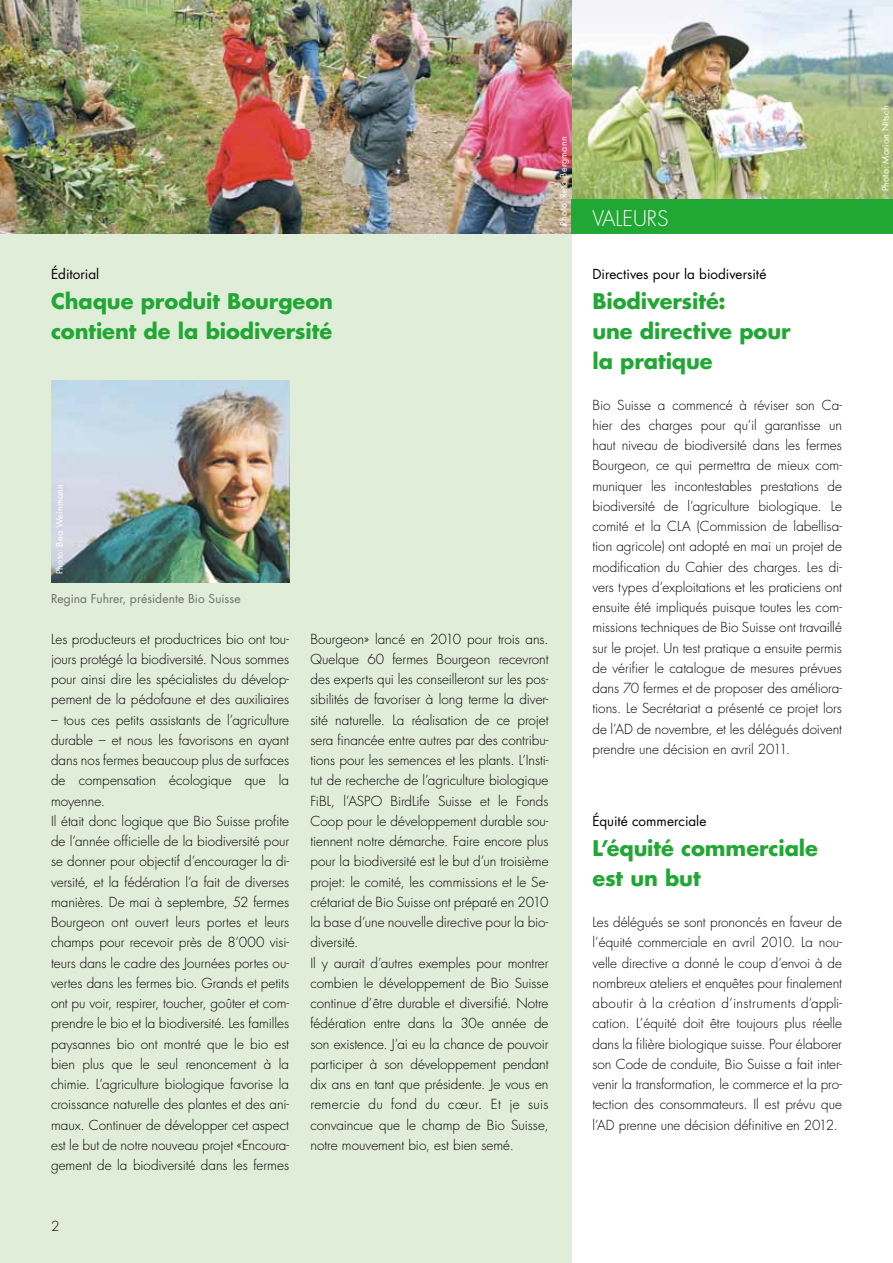
<style>
.page{position:relative;width:893px;height:1263px;background:#fff}
.page>*{position:absolute;margin:0;border:0;box-sizing:border-box;transform-origin:0 0}
.t1{font:700 21px/30px "Futura Std";letter-spacing:-.005em;color:#21a734}
.t2{font:300 21px "Futura Std";color:#fff}
.t3{font:300 13.5px/20.2px "Futura Std";color:#000;text-align:justify}
.t4{font:13.5px "Futura Std";color:#000}
.t5{font:12px "Futura Std";letter-spacing:.005em;color:#6e6e6e}
.t6{font:9px "Futura Std";letter-spacing:.02em;color:#fff}
</style>
<div class="page">
<div style="left:0;top:234px;width:571px;height:1029px;background:#e0edd8"></div>
<img style="left:571px;top:0;width:322px;height:200px">
<img style="left:0;top:0;width:571px;height:234px">
<img style="left:51px;top:380px;width:238px;height:203px">
<div style="left:571px;top:200px;width:322px;height:34px;background:#21a734"></div>
<p class="t4" style="left:51px;top:265px;width:50px">Éditorial</p>
<h1 class="t1" style="left:51px;top:286px;width:284px">Chaque produit Bourgeon contient de la biodiversité</h1>
<p class="t6" style="left:558px;top:225px;width:90px;rotate:-90deg">Photo: Reto Bergmann</p>
<p class="t6" style="left:54px;top:574px;width:92px;rotate:-90deg">Photo: Bea Weinmann</p>
<p class="t5" style="left:51px;top:591px;width:191px">Regina Fuhrer, présidente Bio Suisse</p>
<p class="t3" style="left:51px;top:629px;width:240px">Les producteurs et productrices bio ont tou&shy;jours protégé la biodiversité. Nous sommes pour ainsi dire les spécialistes du dévelop&shy;pement de la pédofaune et des auxiliaires</p>
<p class="t3" style="left:51px;top:710px;width:240px;text-align:left">– tous ces petits assistants de l’agriculture durable – et nous les favorisons en ayant dans nos fermes beaucoup plus de surfaces de compensation écologique que la moyenne.<br>Il était donc logique que Bio Suisse profite de l’année officielle de la biodiversité pour se donner pour objectif d’encourager la di&shy;versité, et la fédération l’a fait de diverses manières. De mai à septembre, 52 fermes Bourgeon ont ouvert leurs portes et leurs champs pour recevoir près de 8’000 visi&shy;teurs dans le cadre des Journées portes ou&shy;vertes dans les fermes bio. Grands et petits ont pu voir, respirer, toucher, goûter et com&shy;prendre le bio et la biodiversité. Les familles paysannes bio ont montré que le bio est bien plus que le seul renoncement à la chimie. L’agriculture biologique favorise la croissance naturelle des plantes et des ani&shy;maux. Continuer de développer cet aspect est le but de notre nouveau projet «Encoura&shy;gement de la biodiversité dans les fermes</p>
<p class="t3" style="left:51px;top:1216px;width:10px">2</p>
<p class="t3" style="left:310px;top:629px;width:240px;text-align:left">Bourgeon» lancé en 2010 pour trois ans.<br>Quelque 60 fermes Bourgeon recevront des experts qui les conseilleront sur les pos&shy;sibilités de favoriser à long terme la diver&shy;sité naturelle. La réalisation de ce projet sera financée entre autres par des contribu&shy;tions pour les semences et les plants. L’Insti&shy;tut de recherche de l’agriculture biologique FiBL, l’ASPO BirdLife Suisse et le Fonds Coop pour le développement durable sou&shy;tiennent notre démarche. Faire encore plus pour la biodiversité est le but d’un troisième projet: le comité, les commissions et le Se&shy;crétariat de Bio Suisse ont préparé en 2010 la base d’une nouvelle directive pour la bio&shy;diversité.<br>Il y aurait d’autres exemples pour montrer combien le développement de Bio Suisse continue d’être durable et diversifié. Notre fédération entre dans la 30e année de son existence. J’ai eu la chance de pouvoir participer à son développement pendant dix ans en tant que présidente. Je vous en remercie du fond du cœur. Et je suis convaincue que le champ de Bio Suisse, notre mouvement bio, est bien semé.</p>
<h1 class="t2" style="left:592px;top:205px;width:78px">VALEURS</h1>
<p class="t4" style="left:592px;top:265px;width:175px">Directives pour la biodiversité</p>
<h1 class="t1" style="left:592px;top:286px;width:200px">Biodiversité:<br>une directive pour la pratique</h1>
<p class="t3" style="left:592px;top:395px;width:251px">Bio Suisse a commencé à réviser son Ca&shy;hier des charges pour qu’il garantisse un haut niveau de biodiversité dans les fermes Bourgeon, ce qui permettra de mieux com&shy;muniquer les incontestables prestations de biodiversité de l’agriculture biologique. Le comité et la CLA (Commission de labellisa&shy;tion agricole) ont adopté en mai un projet de modification du Cahier des charges. Les di&shy;vers types d’exploitations et les praticiens ont ensuite été impliqués puisque toutes les com&shy;missions techniques de Bio Suisse ont travaillé sur le projet. Un test pratique a ensuite permis de vérifier le catalogue de mesures prévues dans 70 fermes et de proposer des améliora&shy;tions. Le Secrétariat a présenté ce projet lors de l’AD de novembre, et les délégués doivent prendre une décision en avril 2011.</p>
<p class="t4" style="left:592px;top:812px;width:115px">Équité commerciale</p>
<h1 class="t1" style="left:592px;top:833px;width:227px">L’équité commerciale est un but</h1>
<p class="t3" style="left:592px;top:912px;width:251px">Les délégués se sont prononcés en faveur de l’équité commerciale en avril 2010. La nou&shy;velle directive a donné le coup d’envoi à de nombreux ateliers et enquêtes pour finalement aboutir à la création d’instruments d’appli&shy;cation. L’équité doit être toujours plus réelle dans la filière biologique suisse. Pour élaborer son Code de conduite, Bio Suisse a fait inter&shy;venir la transformation, le commerce et la pro&shy;tection des consommateurs. Il est prévu que l’AD prenne une décision définitive en 2012.</p>
<p class="t6" style="left:880px;top:191px;width:87px;rotate:-90deg">Photo: Marion Nitsch</p>
</div>
